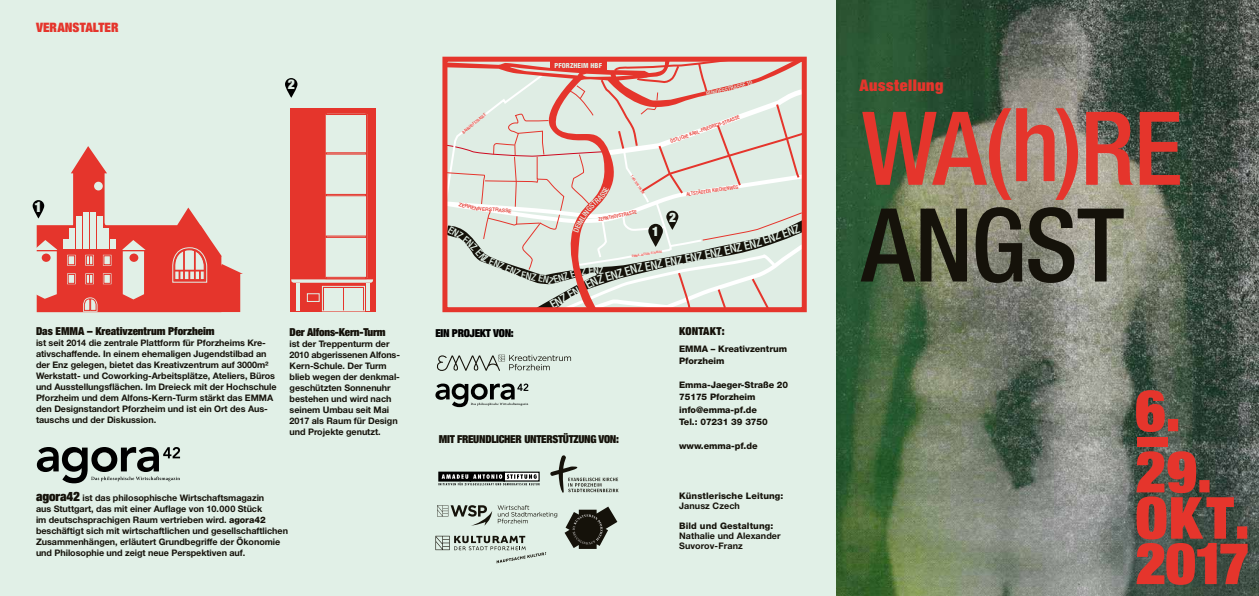
<style>
.page{position:relative;width:1259px;height:596px;background:#fff}
.page>*{position:absolute;margin:0;border:0;box-sizing:border-box;transform-origin:0 0}
.t1{font:500 condensed 102px "Helvetica Neue LT";color:#e5352c}
.t2{font:500 condensed 102px "Helvetica Neue LT";color:#15120a}
.t3{font:900 expanded 16px "Helvetica Neue LT";color:#e5352c}
.t4{font:900 expanded 14.4px "Helvetica Neue LT";color:#dfede4}
.t5{font:900 expanded 13.4px "Helvetica Neue LT";color:#dfede4}
.t6{font:900 expanded 13px "Helvetica Neue LT";letter-spacing:.01em;color:#e5352c}
.t7{font:900 expanded 13px "Helvetica Neue LT";color:#dfede4}
.t8{font:500 condensed 12px "Helvetica Neue LT";color:#dfede4}
.t9{font:900 expanded 11px "Helvetica Neue LT";letter-spacing:-.03em;color:#15120a}
.t10{font:900 expanded 11px "Helvetica Neue LT";letter-spacing:-.005em;color:#15120a}
.t11{font:900 expanded 11px "Helvetica Neue LT";letter-spacing:-.03em;color:#000}
.t12{font:500 condensed 10px "Helvetica Neue LT";color:#dfede4}
.t13{font:700 9px/11px "Helvetica Neue LT";letter-spacing:-.005em;color:#15120a}
.t14{font:800 9px/12px "Helvetica Neue LT";letter-spacing:-.005em;color:#15120a}
.t15{font:800 condensed 7px "Helvetica Neue LT";letter-spacing:.01em;color:#e1f0e7}
.t16{font:500 condensed 6px "Helvetica Neue LT";color:#dfede4}
.t17{font:500 condensed 5px "Helvetica Neue LT";color:#e5352c}
.t18{font:500 5px "Helvetica Neue LT";color:#e5352c}
.t19{font:500 condensed 4px "Helvetica Neue LT";color:#e5352c}
.t20{font:500 condensed 3px "Helvetica Neue LT";color:#e5352c}
.s1{font-weight:900;font-stretch:expanded;font-size:13px}
.s2{font-weight:800}
</style>
<div class="page">
<div style="left:0;top:0;width:1211px;height:595px;background:#e1f0e7"></div>
<img style="left:836px;top:0;width:423px;height:595px">
<svg style="left:435px;top:535px;width:111px;height:28px"></svg>
<svg style="left:437px;top:505px;width:120px;height:20px"></svg>
<svg style="left:550px;top:455px;width:68px;height:37px"></svg>
<svg style="left:437px;top:354px;width:134px;height:16px"></svg>
<div style="left:290px;top:108px;width:86px;height:203px;background:#e5352c"></div>
<div style="left:324px;top:113px;width:2px;height:166px;background:#e1f0e7;border:1px solid #e5352c"></div>
<div style="left:366px;top:113px;width:2px;height:166px;background:#e1f0e7;border:1px solid #e5352c"></div>
<svg style="left:291px;top:279px;width:82px;height:3px"></svg>
<hr style="left:296px;top:283px;width:3px;height:27px;background:#e1f0e7">
<hr style="left:366px;top:283px;width:4px;height:27px;background:#e1f0e7">
<div style="left:307px;top:293px;width:13px;height:9px;border:1px solid #e1f0e7"></div>
<div style="left:324px;top:288px;width:18px;height:22px;background:#e1f0e7"></div>
<div style="left:344px;top:288px;width:19px;height:22px;background:#e1f0e7"></div>
<div style="left:322px;top:286px;width:43px;height:25px;border:1px solid #e1f0e7"></div>
<div style="left:359px;top:114px;width:7px;height:163px;background:#e1f0e7"></div>
<div style="left:351px;top:114px;width:7px;height:163px;background:#e1f0e7"></div>
<div style="left:342px;top:114px;width:7px;height:163px;background:#e1f0e7"></div>
<div style="left:334px;top:114px;width:7px;height:163px;background:#e1f0e7"></div>
<div style="left:326px;top:114px;width:7px;height:163px;background:#e1f0e7"></div>
<div style="left:325px;top:113px;width:42px;height:2px;background:#e1f0e7;border:1px solid #e5352c"></div>
<div style="left:325px;top:152px;width:42px;height:2px;background:#e1f0e7;border:1px solid #e5352c"></div>
<div style="left:325px;top:194px;width:41px;height:2px;background:#e1f0e7;border:1px solid #e5352c"></div>
<div style="left:325px;top:235px;width:42px;height:3px;background:#e1f0e7;border:1px solid #e5352c"></div>
<div style="left:325px;top:277px;width:42px;height:2px;background:#e1f0e7;border:1px solid #e5352c"></div>
<svg style="left:285px;top:78px;width:12px;height:20px"></svg>
<svg style="left:34px;top:146px;width:209px;height:166px"></svg>
<div style="left:63px;top:239px;width:6px;height:9px;background:#e1f0e7"></div>
<div style="left:110px;top:239px;width:6px;height:9px;background:#e1f0e7"></div>
<div style="left:70px;top:228px;width:5px;height:20px;background:#e1f0e7"></div>
<div style="left:103px;top:228px;width:6px;height:20px;background:#e1f0e7"></div>
<div style="left:76px;top:216px;width:6px;height:32px;background:#e1f0e7"></div>
<div style="left:97px;top:216px;width:5px;height:32px;background:#e1f0e7"></div>
<div style="left:83px;top:212px;width:6px;height:36px;background:#e1f0e7"></div>
<div style="left:90px;top:212px;width:6px;height:36px;background:#e1f0e7"></div>
<div style="left:94px;top:181px;width:9px;height:9px;background:#e1f0e7;border-radius:50%"></div>
<svg style="left:438px;top:471px;width:101px;height:14px"></svg>
<svg style="left:1136px;top:390px;width:42px;height:42px"></svg>
<div style="left:1136px;top:436px;width:31px;height:10px;background:#e5352c"></div>
<svg style="left:1136px;top:451px;width:111px;height:133px"></svg>
<svg style="left:435px;top:383px;width:93px;height:24px"></svg>
<svg style="left:37px;top:447px;width:143px;height:36px"></svg>
<svg style="left:564px;top:506px;width:53px;height:42px"></svg>
<svg style="left:442px;top:57px;width:365px;height:255px"></svg>
<h3 class="t6" style="left:36px;top:19px;width:84px">veranstalter</h3>
<p class="t15" style="left:554px;top:61px;width:49px">PFORZHEIM HBF</p>
<h3 class="t4" style="left:35px;top:197px;width:9px">1</h3>
<h3 class="t5" style="left:288px;top:76px;width:8px">2</h3>
<p class="t19" style="left:461px;top:131px;width:31px;rotate:-39deg">BAHNHOFSTRASSE</p>
<p class="t18" style="left:459px;top:201px;width:15px;rotate:13deg">ZERR</p>
<p class="t12" style="left:485px;top:252px;width:37px;rotate:23deg">Z ENZ EN</p>
<p class="t12" style="left:522px;top:268px;width:34px;rotate:12deg">ENZ ENZ</p>
<p class="t16" style="left:712px;top:89px;width:14px;rotate:-13deg">NDES</p>
<p class="t17" style="left:669px;top:139px;width:75px;rotate:-20deg">ÖSTLICHE KARL-FRIEDRICH-STRASSE</p>
<p class="t20" style="left:633px;top:175px;width:24px;rotate:57deg">THEATERSTRASSE</p>
<p class="t17" style="left:598px;top:217px;width:41px;rotate:-12deg">ZEHNTHOFSTRASSE</p>
<h3 class="t7" style="left:652px;top:223px;width:8px">1</h3>
<h3 class="t7" style="left:669px;top:208px;width:8px">2</h3>
<p class="t17" style="left:686px;top:191px;width:54px;rotate:-8deg">ALTSTÄDTER KIRCHENWEG</p>
<h3 class="t8" style="left:656px;top:257px;width:27px;rotate:-10deg">Z ENZ</h3>
<h3 class="t8" style="left:683px;top:252px;width:28px;rotate:-11deg">ENZ E</h3>
<p class="t20" style="left:632px;top:254px;width:32px;rotate:-9deg">EMMA-JAEGER-STRASSE</p>
<h3 class="t8" style="left:603px;top:270px;width:34px;rotate:-16deg">ENZ EN</h3>
<h3 class="t8" style="left:766px;top:231px;width:29px;rotate:-19deg">NZ EN</h3>
<h2 class="t3" style="left:859px;top:75px;width:85px">Ausstellung</h2>
<h1 class="t1" style="left:861px;top:88px;width:314px">WA(H)RE</h1>
<h1 class="t2" style="left:861px;top:184px;width:264px">ANGST</h1>
<h3 class="t8" style="left:547px;top:299px;width:28px;rotate:-30deg">ENZ E</h3>
<p class="t10" style="left:36px;top:324px;width:180px">Das EMMA – Kreativzentrum Pforzheim</p>
<p class="t13" style="left:36px;top:337px;width:242px">ist seit 2014 die zentrale Plattform für Pforzheims Kre&shy;ativschaffende. In einem ehemaligen Jugendstilbad an der Enz gelegen, bietet das Kreativzentrum auf 3000m²<br>Werkstatt- und Coworking-Arbeitsplätze, Ateliers, Büros und Ausstellungsflächen. Im Dreieck mit der Hochschule Pforzheim und dem Alfons-Kern-Turm stärkt das EMMA den Designstandort Pforzheim und ist ein Ort des Aus&shy;tauschs und der Diskussion.</p>
<p class="t9" style="left:289px;top:324px;width:98px">Der Alfons-Kern-Turm</p>
<p class="t13" style="left:289px;top:337px;width:112px">ist der Treppenturm der<br>2010 abgerissenen Alfons-<br>Kern-Schule. Der Turm blieb wegen der denkmal&shy;geschützten Sonnenuhr bestehen und wird nach seinem Umbau seit Mai<br>2017 als Raum für Design und Projekte genutzt.</p>
<p class="t11" style="left:435px;top:325px;width:80px">Ein Projekt von:</p>
<p class="t9" style="left:439px;top:432px;width:181px">Mit freundlicher Unterstützung von:</p>
<p class="t9" style="left:679px;top:324px;width:47px">Kontakt:</p>
<p class="t14" style="left:679px;top:343px;width:109px">EMMA – Kreativzentrum<br>Pforzheim</p>
<p class="t14" style="left:679px;top:379px;width:111px">Emma-Jaeger-Straße 20<br>75175 Pforzheim info@emma-pf.de<br>Tel.: 07231 39 3750</p>
<p class="t14" style="left:679px;top:439px;width:80px">www.emma-pf.de</p>
<p class="t13" style="left:36px;top:492px;width:253px"><span class="s1">agora42</span> ist das philosophische Wirtschaftsmagazin<br>aus Stuttgart, das mit einer Auflage von 10.000 Stück<br>im deutschsprachigen Raum vertrieben wird. <span class="s2">agora42 </span>beschäftigt sich mit wirtschaftlichen und gesellschaftlichen Zusammenhängen, erläutert Grundbegriffe der Ökonomie und Philosophie und zeigt neue Perspektiven auf.</p>
<p class="t14" style="left:679px;top:489px;width:106px">Künstlerische Leitung:</p>
<p class="t13" style="left:679px;top:499px;width:62px">Janusz Czech</p>
<p class="t14" style="left:679px;top:519px;width:96px">Bild und Gestaltung:</p>
<p class="t13" style="left:679px;top:530px;width:103px;line-height:10px">Nathalie und Alexander<br>Suvorov-Franz</p>
</div>
